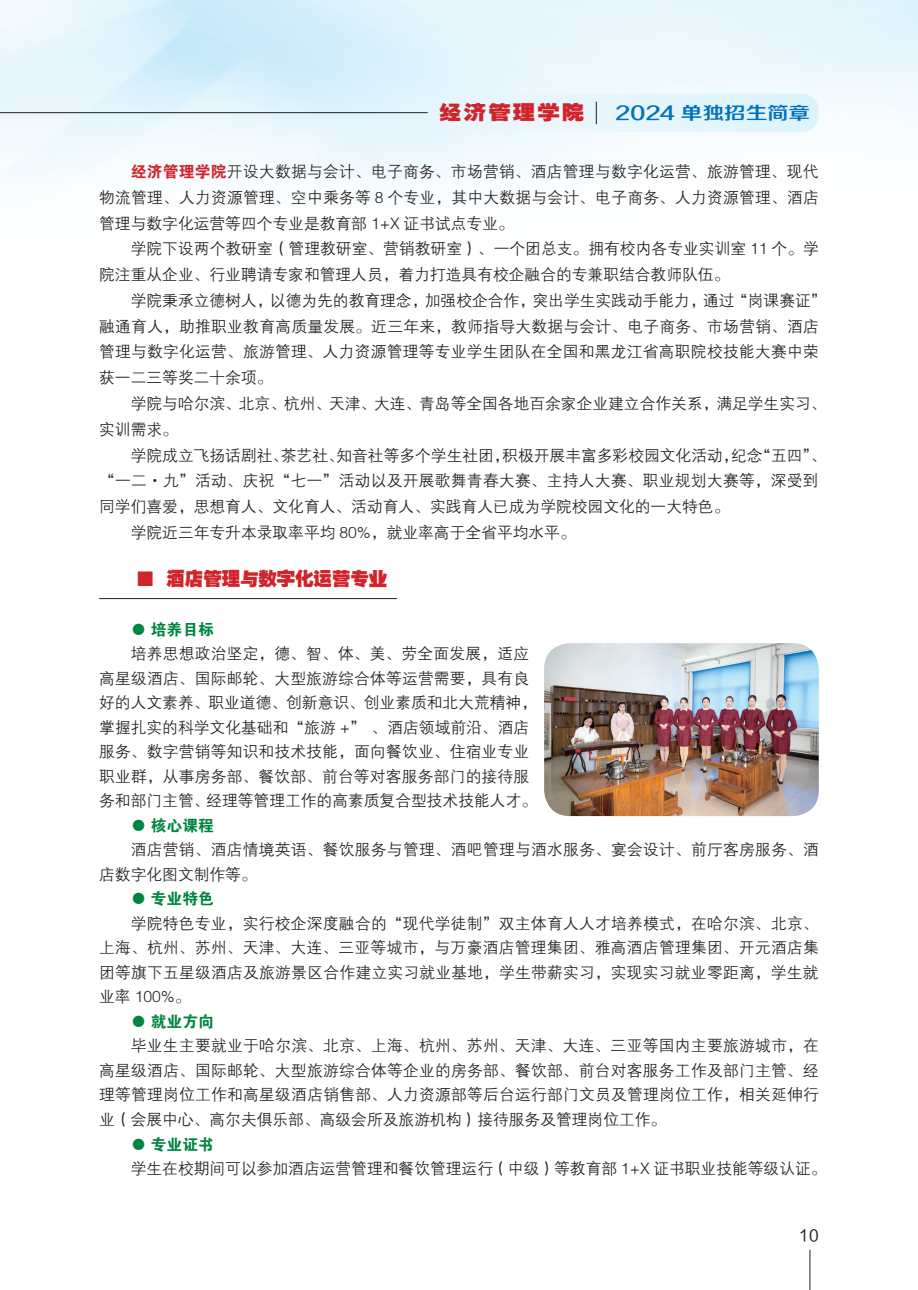
<style>
.page{position:relative;width:918px;height:1290px;background:#fff}
.page>*{position:absolute;margin:0;border:0;box-sizing:border-box;transform-origin:0 0}
.t1{font:19.25px "FZCCHK GBK1 0";letter-spacing:.11em;color:#d1232a;scale:1.15 1}
.t2{font:18.38px "FZCCHK GBK1 0";color:#d1232a}
.t3{font:17.5px "FZZZHONGJW GB1 0";letter-spacing:-.005em;color:#0072bc;scale:1.23 1}
.t4{font:15.75px/24.5px "FZZDXK GBK1 0";color:#231f20}
.t5{font:15.75px/24.5px "FZZDXK GBK1 0";letter-spacing:.02em;color:#231f20}
.t6{font:15.75px "FZDHTK GBK1 0";color:#008540}
.t7{font:15.75px "FZLTHK GBK1 0";color:#231f20}
.s1{font-family:"FZDHTK GBK1 0";color:#d1232a}
</style>
<div class="page">
<hr style="left:809px;top:1249px;width:1px;height:41px;background:#231f20">
<hr style="left:99px;top:598px;width:298px;height:1px;background:#231f20">
<img style="left:544px;top:643px;width:275px;height:173px">
<svg style="left:596px;top:102px;width:1px;height:22px"></svg>
<hr style="left:0;top:112px;width:428px;height:1px;background:#231f20">
<p class="t1" style="left:439px;top:100px;width:128px">经济管理学院</p>
<p class="t3" style="left:615px;top:104px;width:160px">2024 单独招生简章</p>
<p class="t4" style="left:99px;top:159px;width:721px;line-height:25.7px;text-align:justify;text-indent:32px"><span class="s1">经济管理学院</span>开设大数据与会计、电子商务、市场营销、酒店管理与数字化运营、旅游管理、现代物流管理、人力资源管理、空中乘务等 8 个专业，其中大数据与会计、电子商务、人力资源管理、酒店管理与数字化运营等四个专业是教育部 1+X 证书试点专业。</p>
<p class="t4" style="left:99px;top:236px;width:721px;line-height:25.7px;text-indent:32px">学院下设两个教研室（管理教研室、营销教研室）、一个团总支。拥有校内各专业实训室 11 个。学院注重从企业、行业聘请专家和管理人员，着力打造具有校企融合的专兼职结合教师队伍。</p>
<p class="t4" style="left:99px;top:288px;width:729px;line-height:25.7px;text-indent:32px">学院秉承立德树人，以德为先的教育理念，加强校企合作，突出学生实践动手能力，通过“岗课赛证”融通育人，助推职业教育高质量发展。近三年来，教师指导大数据与会计、电子商务、市场营销、酒店管理与数字化运营、旅游管理、人力资源管理等专业学生团队在全国和黑龙江省高职院校技能大赛中荣获一二三等奖二十余项。</p>
<p class="t4" style="left:99px;top:391px;width:729px;line-height:25.7px;text-indent:32px">学院与哈尔滨、北京、杭州、天津、大连、青岛等全国各地百余家企业建立合作关系，满足学生实习、实训需求。</p>
<p class="t4" style="left:131px;top:443px;width:697px">学院成立飞扬话剧社、茶艺社、知音社等多个学生社团，积极开展丰富多彩校园文化活动，纪念“五四”、</p>
<p class="t5" style="left:99px;top:469px;width:721px">“一二·九”活动、庆祝“七一”活动以及开展歌舞青春大赛、主持人大赛、职业规划大赛等，深受到</p>
<p class="t4" style="left:99px;top:495px;width:631px">同学们喜爱，思想育人、文化育人、活动育人、实践育人已成为学院校园文化的一大特色。</p>
<p class="t4" style="left:131px;top:520px;width:446px">学院近三年专升本录取率平均 80%，就业率高于全省平均水平。</p>
<p class="t2" style="left:136px;top:567px;width:253px">■ 酒店管理与数字化运营专业</p>
<p class="t6" style="left:131px;top:621px;width:85px">● 培养目标</p>
<p class="t4" style="left:99px;top:642px;width:439px;text-indent:32px">培养思想政治坚定，德、智、体、美、劳全面发展，适应高星级酒店、国际邮轮、大型旅游综合体等运营需要，具有良好的人文素养、职业道德、创新意识、创业素质和北大荒精神，掌握扎实的科学文化基础和“旅游 +” 、酒店领域前沿、酒店服务、数字营销等知识和技术技能，面向餐饮业、住宿业专业职业群，从事房务部、餐饮部、前台等对客服务部门的接待服务和部门主管、经理等管理工作的高素质复合型技术技能人才。</p>
<p class="t6" style="left:131px;top:817px;width:85px">● 核心课程</p>
<p class="t5" style="left:99px;top:838px;width:721px;text-indent:32px">酒店营销、酒店情境英语、餐饮服务与管理、酒吧管理与酒水服务、宴会设计、前厅客房服务、酒店数字化图文制作等。</p>
<p class="t6" style="left:131px;top:890px;width:85px">● 专业特色</p>
<p class="t4" style="left:99px;top:911px;width:721px;text-align:justify;text-indent:32px">学院特色专业，实行校企深度融合的“现代学徒制”双主体育人人才培养模式，在哈尔滨、北京、上海、杭州、苏州、天津、大连、三亚等城市，与万豪酒店管理集团、雅高酒店管理集团、开元酒店集团等旗下五星级酒店及旅游景区合作建立实习就业基地，学生带薪实习，实现实习就业零距离，学生就业率 100%。</p>
<p class="t6" style="left:131px;top:1013px;width:85px">● 就业方向</p>
<p class="t4" style="left:99px;top:1034px;width:721px;text-align:justify;text-indent:32px">毕业生主要就业于哈尔滨、北京、上海、杭州、苏州、天津、大连、三亚等国内主要旅游城市，在高星级酒店、国际邮轮、大型旅游综合体等企业的房务部、餐饮部、前台对客服务工作及部门主管、经理等管理岗位工作和高星级酒店销售部、人力资源部等后台运行部门文员及管理岗位工作，相关延伸行业（会展中心、高尔夫俱乐部、高级会所及旅游机构）接待服务及管理岗位工作。</p>
<p class="t6" style="left:131px;top:1135px;width:85px">● 专业证书</p>
<p class="t4" style="left:131px;top:1156px;width:697px">学生在校期间可以参加酒店运营管理和餐饮管理运行（中级）等教育部 1+X 证书职业技能等级认证。</p>
<p class="t7" style="left:799px;top:1226px;width:21px">10</p>
</div>
